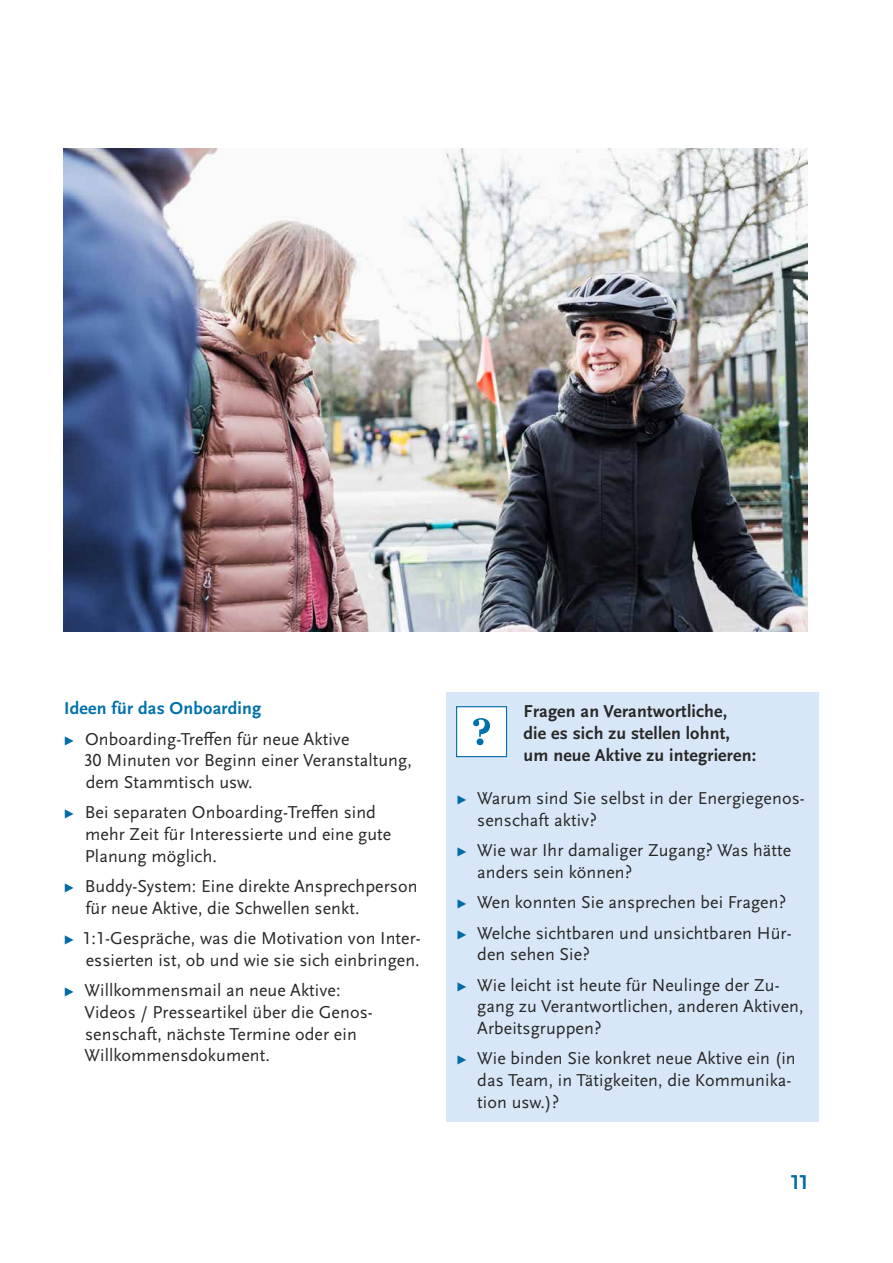
<style>
.page{position:relative;width:893px;height:1263px;background:#fff}
.page>*{position:absolute;margin:0;border:0;box-sizing:border-box;transform-origin:0 0}
.t1{font:700 21px "Scala Sans Pro";color:#006ba6}
.t2{font:18px/21.8px "Scala Sans Pro";letter-spacing:.005em;color:#282827}
.Text_Tabelle{font:700 18px/21.8px "Scala Sans Pro";letter-spacing:.01em;color:#282827}
.t3{font:700 18px "Scala Sans Pro";letter-spacing:.01em;color:#0071ab}
.s1{color:#006ba6}
</style>
<div class="page">
<img style="left:64px;top:149px;width:744px;height:482px">
<div style="left:446px;top:693px;width:373px;height:429px;background:#d8e7f8"></div>
<div style="left:456px;top:706px;width:51px;height:51px;background:#fff;border:1px solid #006ba6"></div>
<svg style="left:473px;top:718px;width:17px;height:27px"></svg>
<h3 class="t3" style="left:64px;top:698px;width:198px">Ideen für das Onboarding</h3>
<p class="t2" style="left:84px;top:728px;width:329px;text-indent:-20px"><span class="s1">▸</span> Onboarding-Treffen für neue Aktive<br>30 Minuten vor Beginn einer Veranstaltung, dem Stammtisch usw.</p>
<p class="t2" style="left:85px;top:802px;width:308px;text-indent:-21px"><span class="s1">▸</span> Bei separaten Onboarding-Treffen sind mehr Zeit für Interessierte und eine gute<br>Planung möglich.</p>
<p class="t2" style="left:85px;top:875px;width:334px;text-indent:-22px"><span class="s1">▸</span> Buddy-System: Eine direkte Ansprechperson für neue Aktive, die Schwellen senkt.</p>
<p class="t2" style="left:63px;top:927px;width:359px;text-align:right"><span class="s1">▸</span> 1:1-Gespräche, was die Motivation von Inter&shy;essierten ist, ob und wie sie sich einbringen.</p>
<p class="t2" style="left:85px;top:979px;width:290px;text-indent:-21px"><span class="s1">▸</span> Willkommensmail an neue Aktive:<br>Videos / Presseartikel über die Genos&shy;senschaft, nächste Termine oder ein Willkommensdokument.</p>
<p class="Text_Tabelle" style="left:523px;top:701px;width:234px">Fragen an Verantwortliche,<br>die es sich zu stellen lohnt, um neue Aktive zu integrieren:</p>
<p class="t2" style="left:477px;top:788px;width:329px;text-indent:-21px"><span class="s1">▸</span> Warum sind Sie selbst in der Energiegenos&shy;senschaft aktiv?</p>
<p class="t2" style="left:477px;top:840px;width:315px;text-indent:-21px"><span class="s1">▸</span> Wie war Ihr damaliger Zugang? Was hätte anders sein können?</p>
<p class="t2" style="left:456px;top:892px;width:332px"><span class="s1">▸</span> Wen konnten Sie ansprechen bei Fragen?</p>
<p class="t2" style="left:477px;top:922px;width:316px;text-indent:-21px"><span class="s1">▸</span> Welche sichtbaren und unsichtbaren Hür&shy;den sehen Sie?</p>
<p class="t2" style="left:477px;top:974px;width:328px;text-indent:-21px"><span class="s1">▸</span> Wie leicht ist heute für Neulinge der Zu&shy;gang zu Verantwortlichen, anderen Aktiven,<br>Arbeitsgruppen?</p>
<p class="t2" style="left:477px;top:1048px;width:320px;text-indent:-21px"><span class="s1">▸</span> Wie binden Sie konkret neue Aktive ein (in das Team, in Tätigkeiten, die Kommunika&shy;tion usw.)?</p>
<p class="t1" style="left:791px;top:1170px;width:19px">11</p>
</div>
